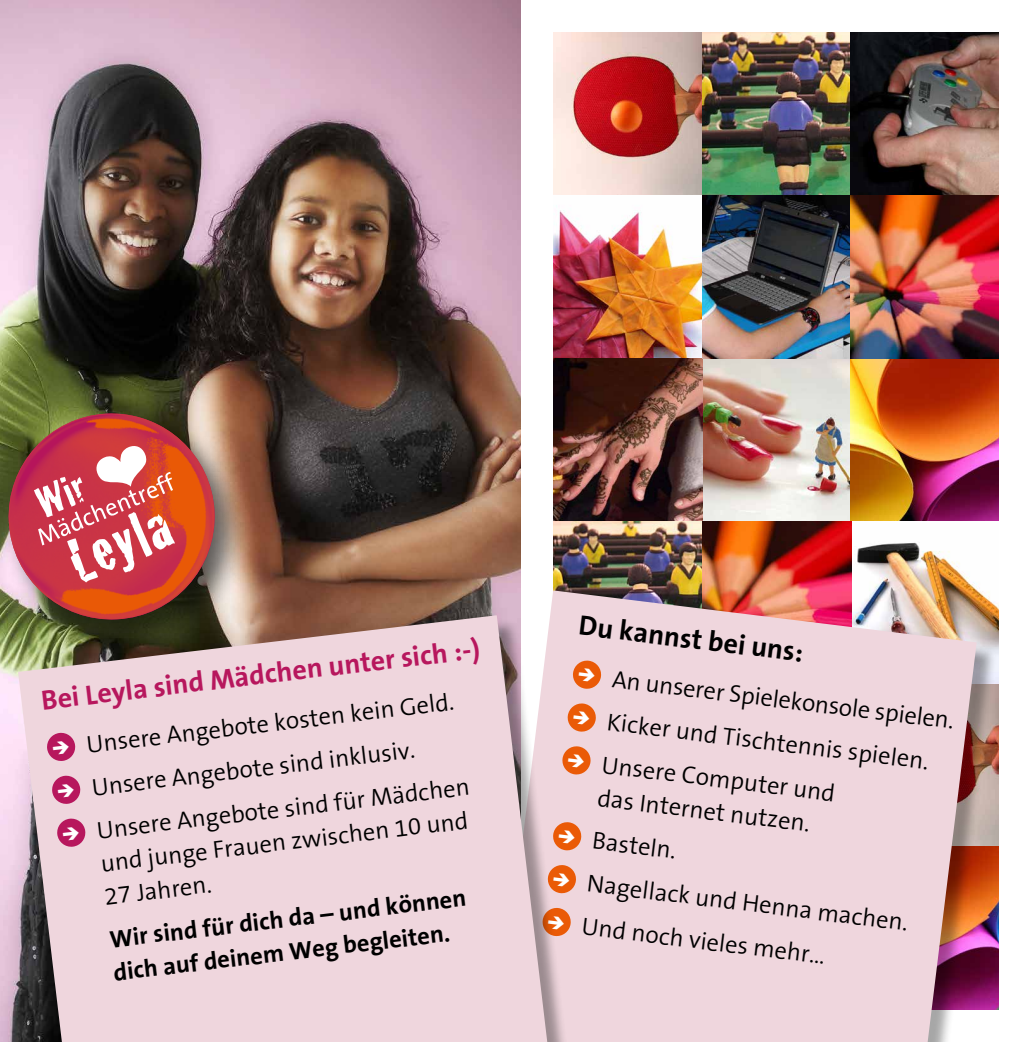
<style>
.page{position:relative;width:1032px;height:1042px;background:#fff}
.page>*{position:absolute;margin:0;border:0;box-sizing:border-box;transform-origin:0 0}
.Head_3{font:700 28px "The Sans CE B7";color:#b7175d}
.Head_3-2{font:700 28px "The Sans CE B7";color:#000}
.Text{font:300 24.5px/32.9px "The Sans CE B4";color:#000}
.Text-2{font:700 24.5px/33.2px "The Sans CE B7";color:#000}
</style>
<div class="page">
<img style="left:0;top:0;width:521px;height:1042px">
<img style="left:553px;top:32px;width:446px;height:489px">
<img style="left:851px;top:521px;width:148px;height:488px">
<img style="left:553px;top:521px;width:298px;height:69px">
<div style="left:499px;top:594px;width:499px;height:448px;background:#000;opacity:.35"></div>
<svg style="left:498px;top:590px;width:479px;height:452px;background:#e8cbd0"></svg>
<div style="left:21px;top:618px;width:550px;height:424px;background:#000;opacity:.35"></div>
<svg style="left:18px;top:615px;width:529px;height:427px;background:#e5cdd3"></svg>
<div style="left:1px;top:406px;width:249px;height:249px;background:#000;opacity:.6"></div>
<img style="left:6px;top:413px;width:211px;height:209px">
<img style="left:9px;top:411px;width:207px;height:207px">
<svg style="left:34px;top:445px;width:141px;height:137px"></svg>
<svg style="left:572px;top:660px;width:30px;height:29px"></svg>
<svg style="left:567px;top:702px;width:30px;height:30px"></svg>
<svg style="left:561px;top:745px;width:30px;height:30px"></svg>
<svg style="left:552px;top:821px;width:30px;height:30px"></svg>
<svg style="left:547px;top:864px;width:30px;height:30px"></svg>
<svg style="left:542px;top:907px;width:29px;height:30px"></svg>
<svg style="left:46px;top:732px;width:30px;height:30px"></svg>
<svg style="left:51px;top:775px;width:30px;height:29px"></svg>
<svg style="left:56px;top:818px;width:30px;height:29px"></svg>
<p class="Head_3" style="left:40px;top:686px;width:443px;rotate:-7deg">Bei Leyla sind Mädchen unter sich :-)</p>
<p class="Text" style="left:85px;top:731px;width:371px;rotate:-7deg">Unsere Angebote kosten kein Geld.</p>
<p class="Text" style="left:90px;top:773px;width:327px;rotate:-7deg">Unsere Angebote sind inklusiv.</p>
<p class="Text" style="left:95px;top:816px;width:377px;rotate:-7deg">Unsere Angebote sind für Mädchen und junge Frauen zwischen 10 und<br>27 Jahren.</p>
<p class="Text-2" style="left:108px;top:925px;width:360px;rotate:-7deg">Wir sind für dich da – und können dich auf deinem Weg begleiten.</p>
<p class="Head_3-2" style="left:581px;top:609px;width:227px;rotate:7deg">Du kannst bei uns:</p>
<p class="Text" style="left:614px;top:664px;width:346px;rotate:7deg">An unserer Spielekonsole spielen.</p>
<p class="Text" style="left:609px;top:706px;width:325px;rotate:7deg">Kicker und Tischtennis spielen.</p>
<p class="Text" style="left:604px;top:749px;width:237px;rotate:7deg">Unsere Computer und das Internet nutzen.</p>
<p class="Text" style="left:594px;top:825px;width:86px;rotate:7deg">Basteln.</p>
<p class="Text" style="left:589px;top:868px;width:325px;rotate:7deg">Nagellack und Henna machen.</p>
<p class="Text" style="left:584px;top:911px;width:247px;rotate:7deg">Und noch vieles mehr…</p>
</div>
